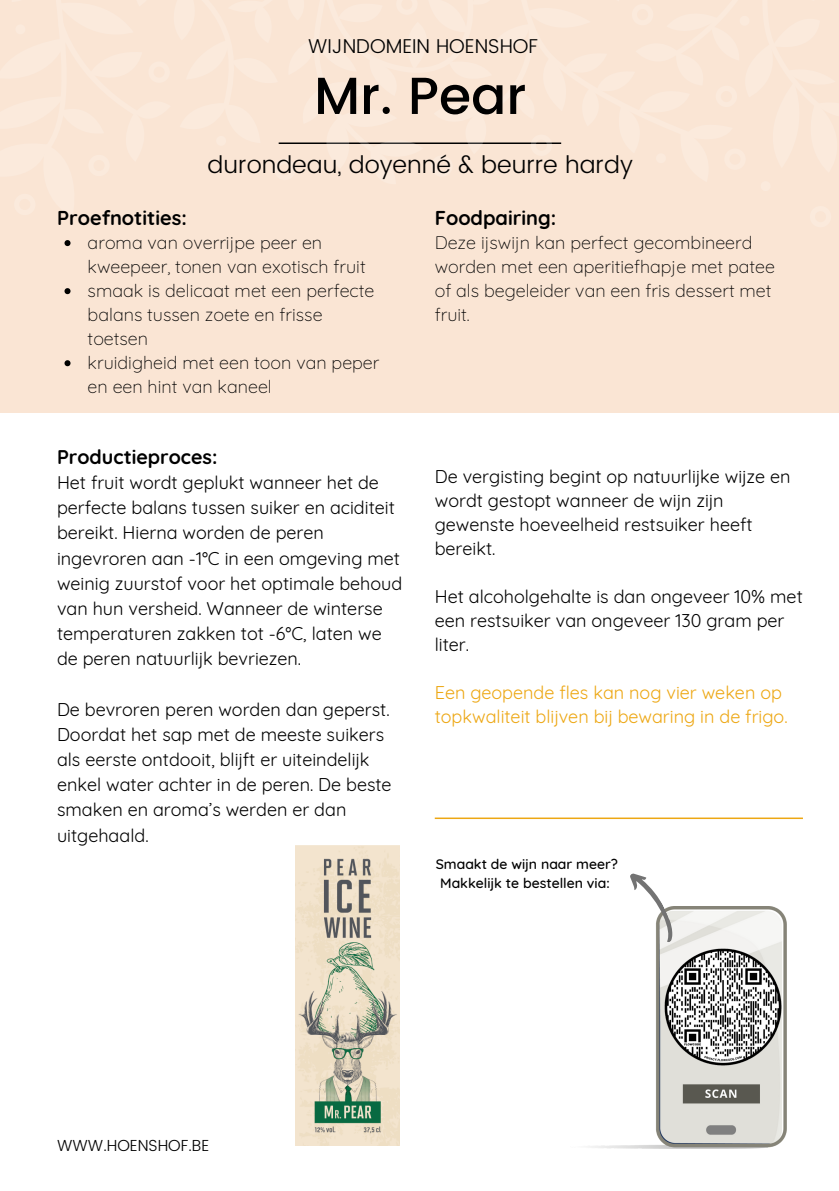
<style>
.page{position:relative;width:839px;height:1191px;background:#fff}
.page>*{position:absolute;margin:0;border:0;box-sizing:border-box;transform-origin:0 0}
.t1{font:500 52px "Poppins";color:#000}
.t2{font:300 24px "Poppins";color:#000}
.t3{font:700 20px "Quicksand";color:#000}
.t4{font:300 20px "Poppins";color:#000}
.t5{font:700 19.8px "Quicksand";color:#000}
.t6{font:18px/25.2px "Quicksand";color:#000}
.t7{font:300 18px/24px "Quicksand";color:#000}
.t8{font:18px/24px "Quicksand";color:#eda713}
.t9{font:300 16px "Poppins";color:#000}
.t10{font:500 14px "Quicksand";color:#000}
</style>
<div class="page">
<div style="left:0;top:0;width:838px;height:412px;background:#fae5d4"></div>
<hr style="left:435px;top:818px;width:367px;height:1px;background:#eda713">
<img style="left:589px;top:907px;width:197px;height:242px">
<svg style="left:627px;top:873px;width:51px;height:73px"></svg>
<img style="left:296px;top:845px;width:103px;height:301px">
<img style="left:662px;top:946px;width:121px;height:122px">
<svg style="left:64px;top:240px;width:6px;height:6px"></svg>
<svg style="left:64px;top:288px;width:6px;height:6px"></svg>
<svg style="left:64px;top:360px;width:6px;height:6px"></svg>
<p class="t4" style="left:308px;top:34px;width:231px">WIJNDOMEIN HOENSHOF</p>
<p class="t1" style="left:314px;top:66px;width:214px">Mr. Pear</p>
<p class="t2" style="left:208px;top:151px;width:426px">durondeau, doyenné &amp; beurre hardy</p>
<p class="t3" style="left:57px;top:205px;width:131px">Proefnotities:</p>
<p class="t7" style="left:88px;top:230px;width:279px">aroma van overrijpe peer en kweepeer, tonen van exotisch fruit</p>
<p class="t7" style="left:88px;top:278px;width:288px">smaak is delicaat met een perfecte balans tussen zoete en frisse toetsen</p>
<p class="t7" style="left:88px;top:350px;width:293px">kruidigheid met een toon van peper en een hint van kaneel</p>
<p class="t5" style="left:57px;top:444px;width:162px">Productieproces:</p>
<p class="t6" style="left:57px;top:470px;width:347px">Het fruit wordt geplukt wanneer het de perfecte balans tussen suiker en aciditeit bereikt. Hierna worden de peren ingevroren aan -1°C in een omgeving met weinig zuurstof voor het optimale behoud van hun versheid. Wanneer de winterse temperaturen zakken tot -6°C, laten we de peren natuurlijk bevriezen.</p>
<p class="t6" style="left:57px;top:696px;width:336px">De bevroren peren worden dan geperst.<br>Doordat het sap met de meeste suikers als eerste ontdooit, blijft er uiteindelijk enkel water achter in de peren. De beste smaken en aroma’s werden er dan uitgehaald.</p>
<p class="t3" style="left:435px;top:205px;width:123px">Foodpairing:</p>
<p class="t7" style="left:435px;top:230px;width:341px">Deze ijswijn kan perfect gecombineerd worden met een aperitiefhapje met patee of als begeleider van een fris dessert met fruit.</p>
<p class="t6" style="left:435px;top:464px;width:357px;line-height:24px">De vergisting begint op natuurlijke wijze en wordt gestopt wanneer de wijn zijn gewenste hoeveelheid restsuiker heeft bereikt.</p>
<p class="t6" style="left:435px;top:584px;width:369px;line-height:24px">Het alcoholgehalte is dan ongeveer 10% met een restsuiker van ongeveer 130 gram per liter.</p>
<p class="t8" style="left:435px;top:680px;width:354px">Een geopende fles kan nog vier weken op topkwaliteit blijven bij bewaring in de frigo.</p>
<p class="t10" style="left:435px;top:855px;width:184px">Smaakt de wijn naar meer?</p>
<p class="t10" style="left:440px;top:874px;width:171px">Makkelijk te bestellen via:</p>
<p class="t9" style="left:57px;top:1136px;width:154px">WWW.HOENSHOF.BE</p>
</div>
